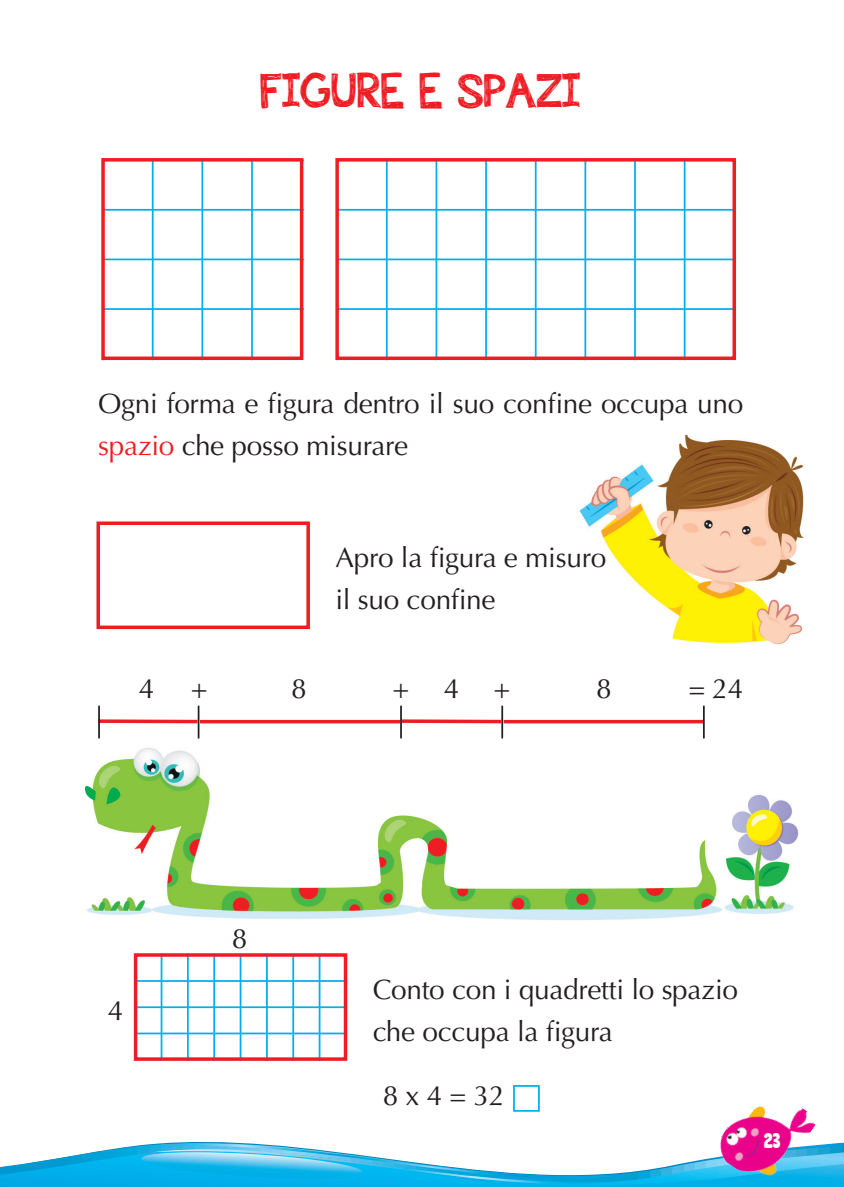
<style>
.page{position:relative;width:844px;height:1187px;background:#fff}
.page>*{position:absolute;margin:0;border:0;box-sizing:border-box;transform-origin:0 0}
.t1{font:49px "appleberry";color:#ee1d23}
.t2{font:28px/42px "Optima";letter-spacing:-.01em;color:#231f20}
.t3{font:22.05px "Chubby Cheeks";color:#fff}
.s1{color:#ee1d23}
</style>
<div class="page">
<img style="left:720px;top:1106px;width:96px;height:37px">
<img style="left:86px;top:436px;width:717px;height:484px">
<hr style="left:152px;top:159px;width:1px;height:200px;background:#00aeef">
<hr style="left:201px;top:159px;width:2px;height:200px;background:#00aeef">
<hr style="left:251px;top:159px;width:2px;height:200px;background:#00aeef">
<hr style="left:386px;top:159px;width:1px;height:200px;background:#00aeef">
<hr style="left:161px;top:954px;width:1px;height:106px;background:#00aeef">
<hr style="left:435px;top:159px;width:2px;height:200px;background:#00aeef">
<hr style="left:187px;top:954px;width:2px;height:106px;background:#00aeef">
<hr style="left:485px;top:159px;width:2px;height:200px;background:#00aeef">
<hr style="left:213px;top:954px;width:2px;height:106px;background:#00aeef">
<hr style="left:534px;top:159px;width:2px;height:200px;background:#00aeef">
<hr style="left:240px;top:954px;width:1px;height:106px;background:#00aeef">
<hr style="left:584px;top:159px;width:2px;height:200px;background:#00aeef">
<hr style="left:266px;top:954px;width:2px;height:106px;background:#00aeef">
<hr style="left:634px;top:159px;width:1px;height:200px;background:#00aeef">
<hr style="left:292px;top:954px;width:2px;height:106px;background:#00aeef">
<hr style="left:683px;top:159px;width:2px;height:200px;background:#00aeef">
<hr style="left:318px;top:954px;width:2px;height:106px;background:#00aeef">
<hr style="left:103px;top:209px;width:200px;height:2px;background:#00aeef">
<hr style="left:103px;top:258px;width:200px;height:2px;background:#00aeef">
<hr style="left:103px;top:308px;width:200px;height:2px;background:#00aeef">
<hr style="left:337px;top:209px;width:398px;height:2px;background:#00aeef">
<hr style="left:135px;top:980px;width:211px;height:2px;background:#00aeef">
<hr style="left:337px;top:258px;width:398px;height:2px;background:#00aeef">
<hr style="left:135px;top:1006px;width:211px;height:2px;background:#00aeef">
<hr style="left:337px;top:308px;width:398px;height:2px;background:#00aeef">
<hr style="left:135px;top:1032px;width:211px;height:2px;background:#00aeef">
<div style="left:101px;top:158px;width:202px;height:202px;border:4px solid #ee1d23"></div>
<div style="left:335px;top:158px;width:400px;height:202px;border:4px solid #ee1d23"></div>
<div style="left:134px;top:953px;width:213px;height:108px;border:4px solid #ee1d23"></div>
<hr style="left:200px;top:720px;width:200px;height:3px;background:#ee1d23">
<hr style="left:503px;top:720px;width:200px;height:3px;background:#ee1d23">
<svg style="left:95px;top:717px;width:106px;height:8px"></svg>
<svg style="left:398px;top:717px;width:106px;height:8px"></svg>
<hr style="left:198px;top:706px;width:1px;height:32px;background:#231f20">
<hr style="left:98px;top:706px;width:2px;height:32px;background:#231f20">
<hr style="left:501px;top:706px;width:2px;height:32px;background:#231f20">
<hr style="left:702px;top:706px;width:2px;height:32px;background:#231f20">
<hr style="left:400px;top:706px;width:2px;height:32px;background:#231f20">
<div style="left:96px;top:521px;width:214px;height:108px;border:4px solid #ee1d23"></div>
<div style="left:513px;top:1085px;width:26px;height:26px;border:2px solid #00aeef"></div>
<svg style="left:0;top:1143px;width:844px;height:44px"></svg>
<h1 class="t1" style="left:260px;top:57px;width:322px">FIGURE E SPAZI</h1>
<p class="t2" style="left:98px;top:383px;width:646px">Ogni forma e figura dentro il suo confine occupa uno <span class="s1">spazio</span> che posso misurare</p>
<p class="t2" style="left:139px;top:668px;width:17px">4</p>
<p class="t2" style="left:335px;top:537px;width:272px">Apro la figura e misuro il suo confine</p>
<p class="t2" style="left:191px;top:668px;width:18px">+</p>
<p class="t2" style="left:291px;top:668px;width:17px">8</p>
<p class="t2" style="left:392px;top:668px;width:119px">+4+</p>
<p class="t2" style="left:596px;top:668px;width:17px">8</p>
<p class="t2" style="left:688px;top:668px;width:57px">= 24</p>
<p class="t2" style="left:108px;top:989px;width:17px">4</p>
<p class="t2" style="left:232px;top:918px;width:17px">8</p>
<p class="t2" style="left:372px;top:968px;width:367px">Conto con i quadretti lo spazio che occupa la figura</p>
<p class="t2" style="left:382px;top:1075px;width:123px">8 x 4 = 32</p>
<p class="t3" style="left:764px;top:1128px;width:18px">23</p>
</div>
